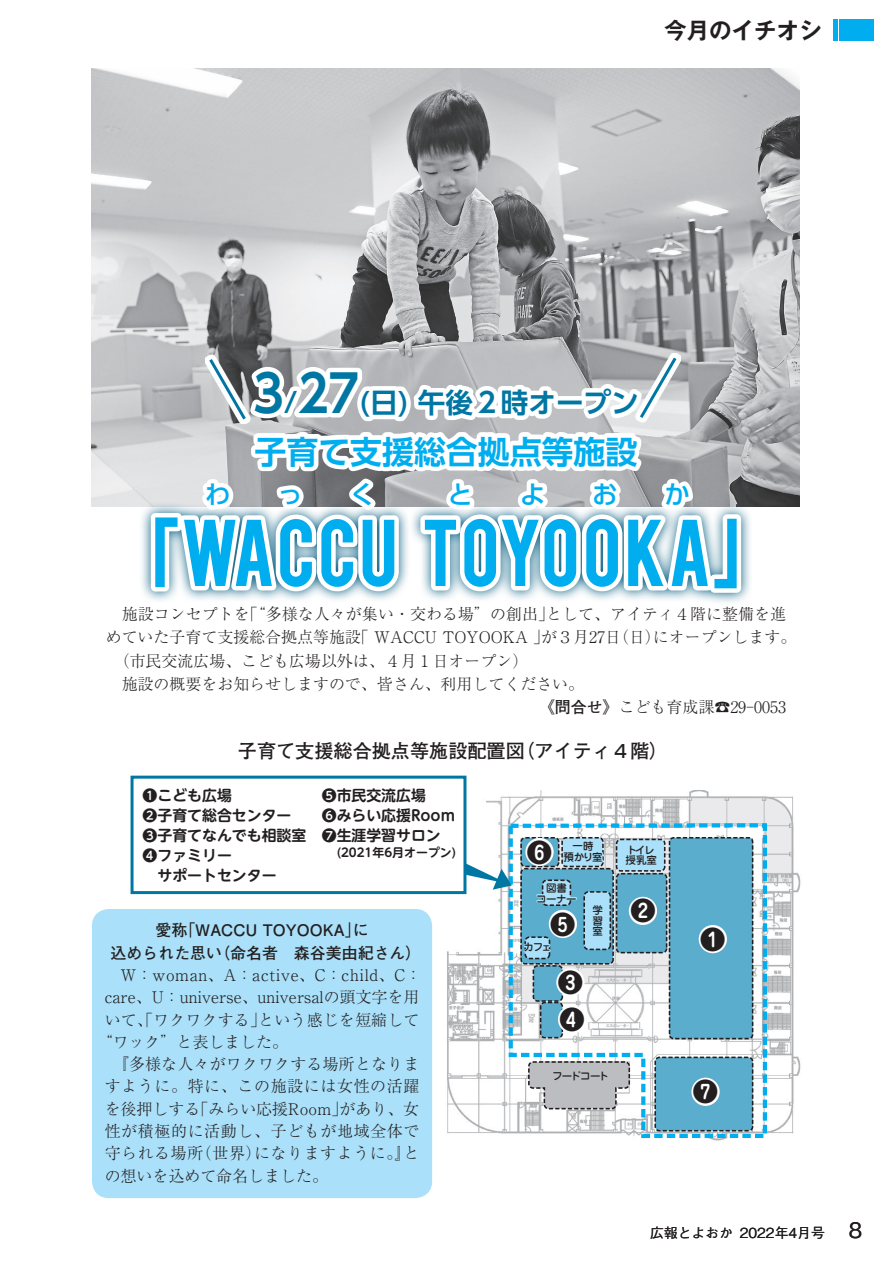
<style>
.page{position:relative;width:893px;height:1263px;background:#fff}
.page>*{position:absolute;margin:0;border:0;box-sizing:border-box;transform-origin:0 0}
.t1{font:74.4px "Bebas";letter-spacing:.02em;color:#00aeef}
.t2{font:700 74.4px "UD Shin Go Pro";color:#00aeef}
.t3{font:700 51px "UD Shin Go Pro De";color:#0076a3;scale:.92 1}
.t4{font:700 31.95px "UD Shin Go Pro De";color:#00aeef}
.t5{font:700 27.6px "UD Shin Go Pro De";color:#0076a3}
.t6{font:500 25.5px "UD Shin Go Pro";color:#00aeef}
.t7{font:700 25.2px/36.9px "Jun 501 Pro";color:#231f20}
.t8{font:700 22.5px "Gothic MB101 Pr 6 De";color:#231f20}
.t9{font:500 21.3px "Gothic BBB Pr 5";color:#231f20}
.t10{font:700 19.2px "Futo Go B101 Pr 5";color:#231f20}
.t11{font:300 15.9px/22.4px "Ryumin Pro";letter-spacing:.005em;color:#231f20;text-align:right}
.t12{font:300 15.9px "Ryumin Pro";letter-spacing:.04em;color:#231f20}
.t13{font:700 15.9px "Futo Go B101 Pr 5";color:#231f20}
.t14{font:300 15.9px "Ryumin Pro";letter-spacing:.035em;color:#231f20}
.t15{font:700 14.85px/20.2px "UD Shin M Go Pr 6 De";color:#231f20}
.t16{font:500 13.8px "Gothic BBB Pr 5";color:#231f20}
.t17{font:700 11.85px "UD Shin M Go Pr 6 De";color:#231f20}
.t18{font:500 10.5px/10.5px "Jun 34 Pro";letter-spacing:-.075em;color:#231f20;text-align:center}
.s1{font-size:27.6px}
.s2{font-family:"Futo Go B101 Pr 5";font-weight:700}
</style>
<div class="page">
<img style="left:446px;top:790px;width:355px;height:351px">
<svg style="left:507px;top:821px;width:262px;height:319px"></svg>
<div style="left:617px;top:839px;width:48px;height:32px;background:#aae0f9;border-radius:4px"></div>
<div style="left:616px;top:839px;width:49px;height:33px;border:2px dashed #231f20;border-radius:4px"></div>
<svg style="left:697px;top:923px;width:32px;height:32px"></svg>
<svg style="left:627px;top:895px;width:32px;height:32px"></svg>
<svg style="left:689px;top:1075px;width:33px;height:33px"></svg>
<svg style="left:554px;top:966px;width:34px;height:69px"></svg>
<svg style="left:522px;top:836px;width:82px;height:118px"></svg>
<svg style="left:527px;top:1060px;width:104px;height:50px"></svg>
<img style="left:92px;top:68px;width:708px;height:438px">
<svg style="left:139px;top:501px;width:614px;height:95px"></svg>
<svg style="left:146px;top:354px;width:600px;height:248px"></svg>
<div style="left:92px;top:909px;width:340px;height:289px;background:#aae0f9;border-radius:17px"></div>
<svg style="left:466px;top:859px;width:46px;height:31px"></svg>
<div style="left:131px;top:776px;width:335px;height:118px;background:#fff;border:3px solid #0076a3"></div>
<div style="left:840px;top:20px;width:34px;height:21px;background:#00aeef"></div>
<div style="left:833px;top:20px;width:5px;height:21px;background:#00aeef"></div>
<h3 class="t8" style="left:664px;top:12px;width:159px">今月のイチオシ</h3>
<h2 class="t3" style="left:253px;top:352px;width:117px">3<span class="s1">/</span>27</h2>
<h3 class="t5" style="left:359px;top:380px;width:281px">日( ) 午後２時オープン</h3>
<h3 class="t6" style="left:205px;top:474px;width:27px">わ</h3>
<h3 class="t4" style="left:255px;top:426px;width:384px">子育て支援総合拠点等施設</h3>
<h3 class="t6" style="left:277px;top:474px;width:27px">っ</h3>
<h3 class="t6" style="left:350px;top:474px;width:27px">く</h3>
<h3 class="t6" style="left:447px;top:474px;width:27px">と</h3>
<h3 class="t6" style="left:520px;top:474px;width:27px">よ</h3>
<h3 class="t6" style="left:592px;top:474px;width:27px">お</h3>
<h3 class="t6" style="left:664px;top:474px;width:27px">か</h3>
<h1 class="t2" style="left:105px;top:492px;width:76px">「</h1>
<h1 class="t2" style="left:713px;top:492px;width:76px">「</h1>
<h1 class="t1" style="left:181px;top:499px;width:532px">WACCU TOYOOKA</h1>
<p class="t11" style="left:242px;top:601px;width:314px">「“多様な人々が集い・交わる場”の創出」</p>
<p class="t11" style="left:106px;top:601px;width:146px">　施設コンセプトを</p>
<p class="t11" style="left:546px;top:601px;width:242px">として、アイティ４階に整備を進</p>
<p class="t11" style="left:541px;top:625px;width:121px">が３月27 （日日）</p>
<p class="t11" style="left:106px;top:625px;width:257px">めていた子育て支援総合拠点等施設</p>
<p class="t11" style="left:106px;top:648px;width:424px">　（市民交流広場、こども広場以外は、４月１日オープン(</p>
<p class="t11" style="left:106px;top:672px;width:480px">　施設の概要をお知らせしますので、皆さん、利用してください。</p>
<p class="t11" style="left:539px;top:695px;width:249px"><span class="s2">《問合せ》</span>こども育成課☎29-0053</p>
<p class="t11" style="left:353px;top:625px;width:198px">「 WACCU TOYOOKA 」</p>
<p class="t11" style="left:653px;top:625px;width:145px">にオープンします。</p>
<p class="t10" style="left:515px;top:735px;width:155px">（アイティ４階(</p>
<p class="t10" style="left:238px;top:735px;width:289px">子育て支援総合拠点等施設配置図</p>
<p class="t15" style="left:143px;top:784px;width:165px">❶こども広場<br>❷子育て総合センター<br>❸子育てなんでも相談室<br>❹ファミリー<br>　サポートセンター</p>
<p class="t15" style="left:322px;top:784px;width:135px">❺市民交流広場<br>❻みらい応援Room<br>❼生涯学習サロン</p>
<p class="t17" style="left:337px;top:842px;width:121px">(2021年6月オープン(</p>
<p class="t13" style="left:179px;top:917px;width:191px">「WACCU TOYOOKA に」</p>
<p class="t13" style="left:155px;top:917px;width:33px">愛称</p>
<p class="t13" style="left:214px;top:940px;width:209px">（命名者　森谷美由紀さん(</p>
<p class="t13" style="left:111px;top:940px;width:113px">込められた思い</p>
<p class="t11" style="left:105px;top:962px;width:318px">　W：woman、A：active、C：child、C：care、U：universe、universalの頭文字を用という感じを短縮して</p>
<p class="t11" style="left:105px;top:1007px;width:163px">いて、「ワクワクする」</p>
<p class="t11" style="left:97px;top:1029px;width:193px">“ワック”と表しました。</p>
<p class="t11" style="left:105px;top:1052px;width:316px">　『多様な人々がワクワクする場所となりま</p>
<p class="t12" style="left:105px;top:1074px;width:316px">すように。特に、この施設には女性の活躍</p>
<p class="t11" style="left:339px;top:1096px;width:81px">があり、女</p>
<p class="t11" style="left:105px;top:1096px;width:97px">を後押しする</p>
<p class="t12" style="left:105px;top:1119px;width:316px">性が積極的に活動し、子どもが地域全体で</p>
<p class="t11" style="left:403px;top:1141px;width:17px">と</p>
<p class="t11" style="left:192px;top:1096px;width:156px">「みらい応援Room」</p>
<p class="t11" style="left:196px;top:1141px;width:67px">（世界）</p>
<p class="t14" style="left:254px;top:1141px;width:158px">になりますように。』</p>
<p class="t11" style="left:105px;top:1141px;width:225px;text-align:left">守られる場所<br>の想いを込めて命名しました。</p>
<h3 class="t7" style="left:527px;top:831px;width:27px">6</h3>
<p class="t18" style="left:563px;top:840px;width:41px">一時<br>預かり室</p>
<p class="t18" style="left:536px;top:882px;width:42px">図書<br>コーナー</p>
<h3 class="t7" style="left:550px;top:903px;width:27px">5</h3>
<p class="t18" style="left:524px;top:941px;width:29px">カフェ</p>
<h3 class="t7" style="left:558px;top:961px;width:28px">3<br>4</h3>
<p class="t18" style="left:592px;top:904px;width:12px;text-align:justify">学習室</p>
<p class="t18" style="left:552px;top:1069px;width:59px">フードコート</p>
<p class="t18" style="left:626px;top:844px;width:33px;text-align:left">トイレ授乳室</p>
<h3 class="t7" style="left:630px;top:890px;width:27px">2</h3>
<h3 class="t7" style="left:700px;top:918px;width:27px">1</h3>
<h3 class="t7" style="left:693px;top:1071px;width:27px">7</h3>
<p class="t16" style="left:650px;top:1222px;width:84px">広報とよおか</p>
<p class="t16" style="left:740px;top:1222px;width:86px">2022年4月号</p>
<h3 class="t9" style="left:849px;top:1213px;width:15px">8</h3>
</div>
